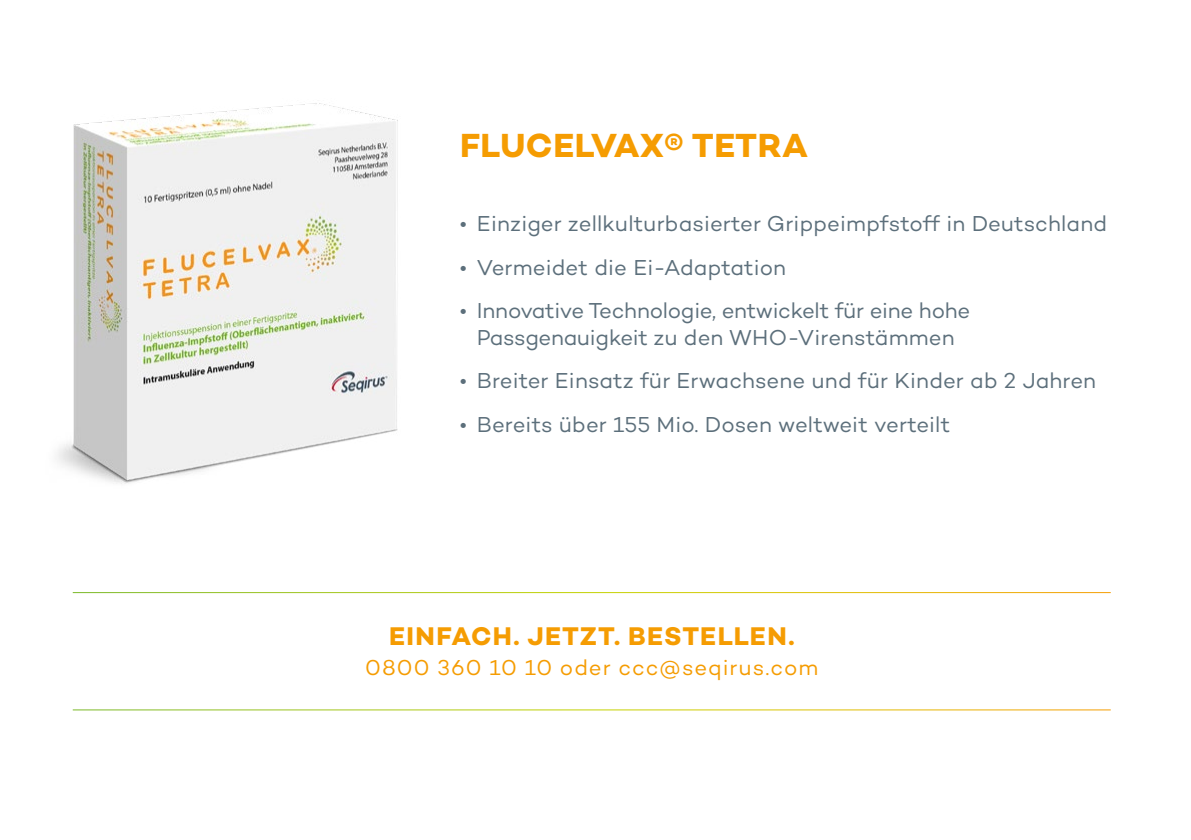
<style>
.page{position:relative;width:1191px;height:840px;background:#fff}
.page>*{position:absolute;margin:0;border:0;box-sizing:border-box;transform-origin:0 0}
.t1{font:700 34px "Campton";letter-spacing:.015em;color:#f59c02}
.t2{font:700 26px "Campton";letter-spacing:.04em;color:#f59c02}
.t3{font:22px/26.4px "Campton";color:#5c6f7b;text-align:center}
.t4{font:22px "Campton";letter-spacing:.045em;color:#f59c02}
</style>
<div class="page">
<img style="left:57px;top:103px;width:341px;height:381px">
<h1 class="t1" style="left:460px;top:124px;width:349px">FLUCELVAX® TETRA</h1>
<p class="t3" style="left:460px;top:210px;width:648px">• Einziger zellkulturbasierter Grippeimpfstoff in Deutschland</p>
<p class="t3" style="left:460px;top:253px;width:328px">• Vermeidet die Ei-Adaptation</p>
<p class="t3" style="left:460px;top:297px;width:512px">• Innovative Technologie, entwickelt für eine hohe<br>Passgenauigkeit zu den WHO-Virenstämmen</p>
<p class="t3" style="left:460px;top:367px;width:637px">• Breiter Einsatz für Erwachsene und für Kinder ab 2 Jahren</p>
<p class="t3" style="left:460px;top:410px;width:492px">• Bereits über 155 Mio. Dosen weltweit verteilt</p>
<p class="t2" style="left:389px;top:619px;width:407px">EINFACH. JETZT. BESTELLEN.</p>
<p class="t4" style="left:365px;top:653px;width:455px">0800 360 10 10 oder ccc@seqirus.com</p>
</div>
